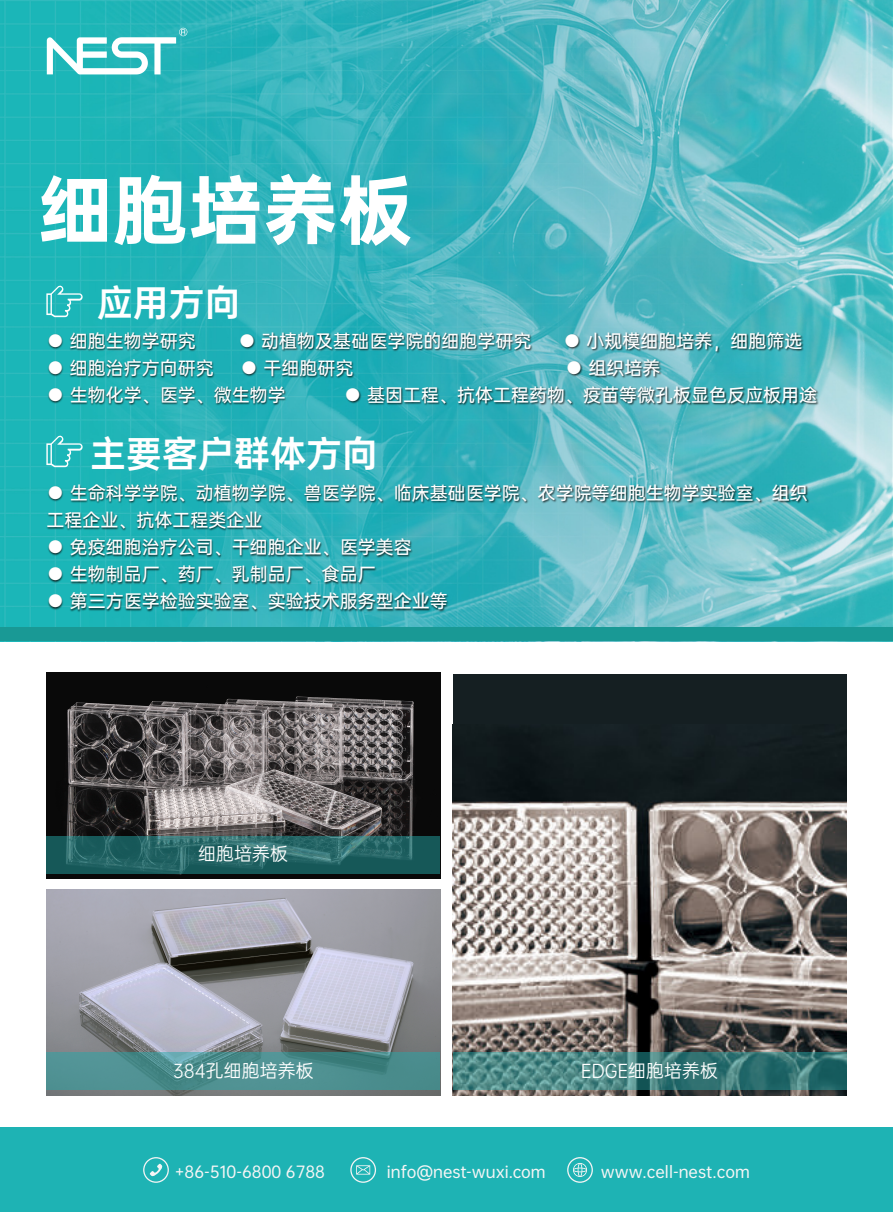
<style>
.page{position:relative;width:893px;height:1212px;background:#fff}
.page>*{position:absolute;margin:0;border:0;box-sizing:border-box;transform-origin:0 0}
.t1{font:75px "OPPO Sans H";color:#fff}
.t2{font:36px "OPPO Sans B";color:#fff}
.t3{font:18px/27px "OPPO Sans M";color:#fff}
.t4{font:18px "OPPO Sans R";color:#fff}
.t5{font:15.45px "OPPO Sans M";color:#f5f5f5}
</style>
<div class="page">
<img style="left:46px;top:673px;width:394px;height:206px">
<img style="left:46px;top:890px;width:394px;height:206px">
<img style="left:0;top:0;width:893px;height:628px">
<div style="left:453px;top:674px;width:394px;height:422px;background:#151f22"></div>
<img style="left:453px;top:752px;width:394px;height:344px">
<svg style="left:47px;top:1052px;width:393px;height:38px;background:#4b8d8e"></svg>
<svg style="left:453px;top:1052px;width:394px;height:38px;background:#407e7d"></svg>
<svg style="left:47px;top:836px;width:393px;height:37px;background:#246465"></svg>
<svg style="left:47px;top:28px;width:140px;height:46px"></svg>
<div style="left:0;top:1128px;width:893px;height:84px;background:#1eb3b4"></div>
<svg style="left:143px;top:1157px;width:26px;height:26px"></svg>
<svg style="left:350px;top:1157px;width:26px;height:26px"></svg>
<svg style="left:567px;top:1157px;width:26px;height:26px"></svg>
<div style="left:0;top:628px;width:893px;height:13px;background:#199995"></div>
<svg style="left:46px;top:286px;width:37px;height:31px"></svg>
<img style="left:45px;top:330px;width:798px;height:88px">
<img style="left:45px;top:482px;width:775px;height:160px">
<svg style="left:46px;top:436px;width:37px;height:31px"></svg>
<h1 class="t1" style="left:38px;top:144px;width:376px">细胞培养板</h1>
<h2 class="t2" style="left:97px;top:272px;width:145px">应用方向</h2>
<p class="t3" style="left:46px;top:326px;width:151px">● 细胞生物学研究</p>
<p class="t3" style="left:238px;top:326px;width:295px">● 动植物及基础医学院的细胞学研究</p>
<p class="t3" style="left:563px;top:326px;width:241px">● 小规模细胞培养，细胞筛选</p>
<p class="t3" style="left:46px;top:353px;width:169px">● 细胞治疗方向研究</p>
<p class="t3" style="left:240px;top:353px;width:115px">● 干细胞研究</p>
<p class="t3" style="left:565px;top:353px;width:97px">● 组织培养</p>
<p class="t3" style="left:46px;top:380px;width:241px">● 生物化学、医学、微生物学</p>
<p class="t3" style="left:344px;top:380px;width:475px">● 基因工程、抗体工程药物、疫苗等微孔板显色反应板用途</p>
<h2 class="t2" style="left:90px;top:422px;width:289px">主要客户群体方向</h2>
<p class="t3" style="left:46px;top:478px;width:763px">● 生命科学学院、动植物学院、兽医学院、临床基础医学院、农学院等细胞生物学实验室、组织工程企业、抗体工程类企业</p>
<p class="t3" style="left:46px;top:532px;width:367px">● 免疫细胞治疗公司、干细胞企业、医学美容</p>
<p class="t3" style="left:46px;top:559px;width:331px">● 生物制品厂、药厂、乳制品厂、食品厂</p>
<p class="t3" style="left:46px;top:586px;width:403px">● 第三方医学检验实验室、实验技术服务型企业等</p>
<p class="t4" style="left:198px;top:840px;width:91px">细胞培养板</p>
<p class="t4" style="left:173px;top:1057px;width:142px">384孔细胞培养板</p>
<p class="t4" style="left:581px;top:1057px;width:139px">EDGE细胞培养板</p>
<p class="t5" style="left:175px;top:1159px;width:152px">+86-510-6800 6788</p>
<p class="t5" style="left:387px;top:1159px;width:160px">info@nest-wuxi.com</p>
<p class="t5" style="left:601px;top:1159px;width:151px">www.cell-nest.com</p>
</div>
